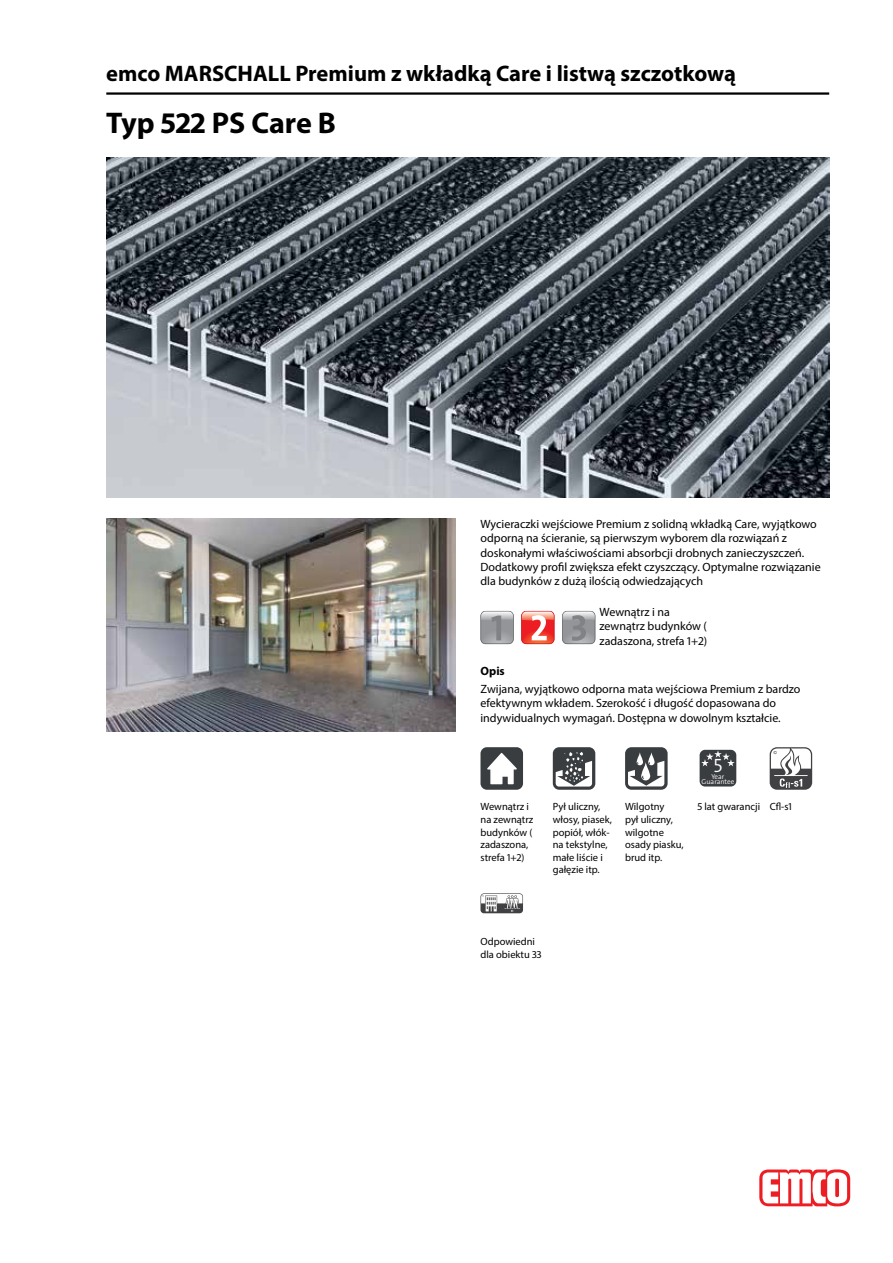
<style>
.page{position:relative;width:893px;height:1263px;background:#fff}
.page>*{position:absolute;margin:0;border:0;box-sizing:border-box;transform-origin:0 0}
.t1{font:700 30px "Myriad Pro";color:#000}
.t2{font:700 22.5px "Myriad Pro";color:#000}
.t3{font:300 19.5px "The Sans Os F";color:#fff}
.t4{font:12px/14.4px "Myriad Pro";color:#000}
.t5{font:700 12px "Myriad Pro";color:#000}
.t6{font:10.5px/12.6px "Myriad Pro";color:#000}
.t7{font:300 7.05px/5.2px "The Sans Os F";color:#fff;text-align:center}
</style>
<div class="page">
<img style="left:106px;top:157px;width:723px;height:340px">
<hr style="left:106px;top:92px;width:723px;height:3px;background:#000">
<svg style="left:759px;top:1169px;width:91px;height:37px"></svg>
<img style="left:106px;top:519px;width:349px;height:212px">
<svg style="left:521px;top:611px;width:33px;height:33px"></svg>
<svg style="left:562px;top:611px;width:33px;height:33px"></svg>
<svg style="left:480px;top:611px;width:34px;height:33px"></svg>
<div style="left:480px;top:747px;width:43px;height:43px;background:#3a3d40;border-radius:6px"></div>
<svg style="left:487px;top:753px;width:30px;height:31px"></svg>
<svg style="left:553px;top:747px;width:42px;height:43px"></svg>
<svg style="left:556px;top:752px;width:36px;height:34px"></svg>
<div style="left:625px;top:747px;width:43px;height:43px;background:linear-gradient(to right,#3a3d40,#3a3d40);border-radius:6px"></div>
<svg style="left:628px;top:752px;width:36px;height:34px"></svg>
<div style="left:700px;top:750px;width:36px;height:36px;background:#3a3d40;border-radius:5px"></div>
<svg style="left:701px;top:750px;width:34px;height:16px"></svg>
<svg style="left:770px;top:747px;width:42px;height:43px"></svg>
<svg style="left:480px;top:893px;width:43px;height:20px"></svg>
<h2 class="t2" style="left:106px;top:59px;width:631px">emco MARSCHALL Premium z wkładką Care i listwą szczotkową</h2>
<h1 class="t1" style="left:106px;top:103px;width:231px">Typ 522 PS Care B</h1>
<p class="t4" style="left:480px;top:516px;width:342px">Wycieraczki wejściowe Premium z solidną wkładką Care, wyjątkowo odporną na ścieranie, są pierwszym wyborem dla rozwiązań z doskonałymi właściwościami absorbcji drobnych zanieczyszczeń.<br>Dodatkowy profil zwiększa efekt czyszczący. Optymalne rozwiązanie dla budynków z dużą ilością odwiedzających</p>
<p class="t4" style="left:600px;top:605px;width:109px">Wewnątrz i na zewnątrz budynków ( zadaszona, strefa 1+2)</p>
<p class="t5" style="left:480px;top:663px;width:26px">Opis</p>
<p class="t4" style="left:480px;top:681px;width:322px">Zwijana, wyjątkowo odporna mata wejściowa Premium z bardzo efektywnym wkładem. Szerokość i długość dopasowana do indywidualnych wymagań. Dostępna w dowolnym kształcie.</p>
<p class="t6" style="left:480px;top:800px;width:54px">Wewnątrz i na zewnątrz budynków ( zadaszona, strefa 1+2)</p>
<p class="t6" style="left:553px;top:800px;width:61px">Pył uliczny, włosy, piasek, popiół, włók&shy;na tekstylne, małe liście i gałęzie itp.</p>
<p class="t6" style="left:625px;top:800px;width:60px">Wilgotny<br>pył uliczny, wilgotne osady piasku, brud itp.</p>
<h3 class="t3" style="left:713px;top:753px;width:10px">5</h3>
<p class="t7" style="left:702px;top:774px;width:34px">Year<br>Guarantee</p>
<p class="t6" style="left:697px;top:800px;width:96px">5 lat gwarancji Cfl-s1</p>
<p class="t6" style="left:480px;top:935px;width:63px">Odpowiedni dla obiektu 33</p>
</div>
